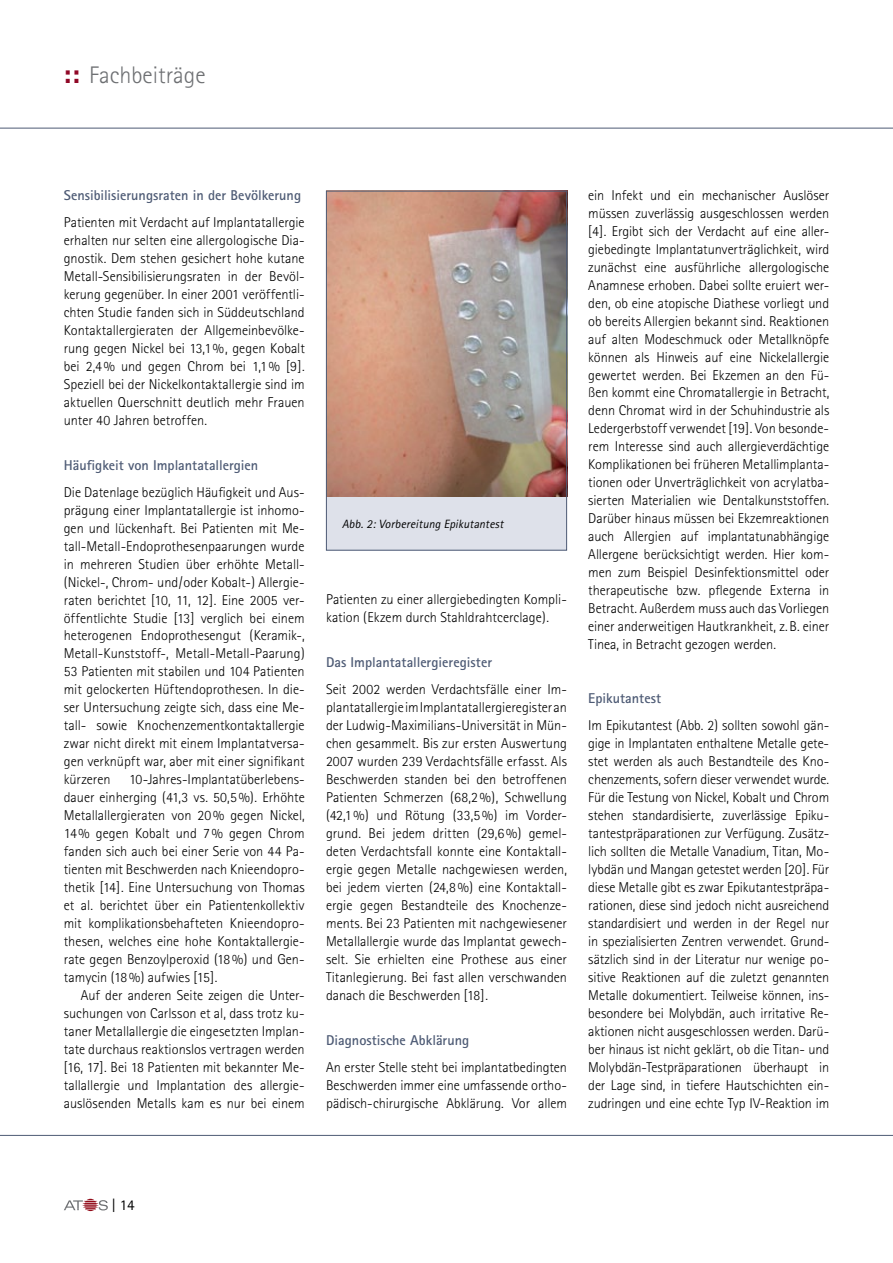
<style>
.page{position:relative;width:893px;height:1263px;background:#fff}
.page>*{position:absolute;margin:0;border:0;box-sizing:border-box;transform-origin:0 0}
.t1{font:300 24px "Rotis Sans Serif";color:#6d6f72}
.t2{font:15px "Rotis Sans Serif";color:#000}
.t3{font:300 14.25px/18px "Rotis Sans Serif";letter-spacing:-.005em;color:#000;text-align:justify}
.t4{font:700 14.25px "Rotis Sans Serif";color:#4e5b75}
.t5{font:italic 12px "Rotis Sans Serif";color:#000}
.s1{font-family:"Eurostile";font-weight:700;color:#900726}
</style>
<div class="page">
<hr style="left:0;top:128px;width:892px;height:1px;background:#4e5b75">
<hr style="left:0;top:1135px;width:892px;height:1px;background:#4e5b75">
<svg style="left:64px;top:1199px;width:44px;height:12px"></svg>
<img style="left:328px;top:193px;width:237px;height:304px">
<div style="left:326px;top:497px;width:241px;height:54px;background:#dee1ea"></div>
<div style="left:326px;top:191px;width:241px;height:360px;border:1px solid #4e5b75"></div>
<h1 class="t1" style="left:64px;top:67px;width:143px"><span class="s1">::</span> Fachbeiträge</h1>
<p class="t4" style="left:64px;top:190px;width:239px">Sensibilisierungsraten in der Bevölkerung</p>
<p class="t3" style="left:64px;top:214px;width:242px">Patienten mit Verdacht auf Implantatallergie erhalten nur selten eine allergologische Dia&shy;gnostik. Dem stehen gesichert hohe kutane Metall-Sensibilisierungsraten in der Bevöl&shy;kerung gegenüber. In einer 2001 veröffentli&shy;chten Studie fanden sich in Süddeutschland Kontaktallergieraten der Allgemeinbevölke&shy;rung gegen Nickel bei 13,1 %, gegen Kobalt bei 2,4 % und gegen Chrom bei 1,1 % [9].<br>Speziell bei der Nickelkontaktallergie sind im aktuellen Querschnitt deutlich mehr Frauen unter 40 Jahren betroffen.</p>
<p class="t4" style="left:64px;top:460px;width:196px">Häufigkeit von Implantatallergien</p>
<p class="t3" style="left:64px;top:484px;width:242px">Die Datenlage bezüglich Häufigkeit und Aus&shy;prägung einer Implantatallergie ist inhomo&shy;gen und lückenhaft. Bei Patienten mit Me&shy;tall-Metall-Endoprothesenpaarungen wurde in mehreren Studien über erhöhte Metall-(Nickel-, Chrom- und/oder Kobalt-) Allergie&shy;raten berichtet [10, 11, 12]. Eine 2005 ver&shy;öffentlichte Studie [13] verglich bei einem heterogenen Endoprothesengut (Keramik-, Metall-Kunststoff-, Metall-Metall-Paarung)<br>53 Patienten mit stabilen und 104 Patienten mit gelockerten Hüftendoprothesen. In die&shy;ser Untersuchung zeigte sich, dass eine Me&shy;tall- sowie Knochenzementkontaktallergie zwar nicht direkt mit einem Implantatversa&shy;gen verknüpft war, aber mit einer signifikant kürzeren</p>
<p class="t3" style="left:64px;top:772px;width:242px;text-indent:65px">10-Jahres-Implantatüberlebens&shy;dauer einherging (41,3 vs. 50,5 %). Erhöhte Metallallergieraten von 20 % gegen Nickel, 14 % gegen Kobalt und 7 % gegen Chrom fanden sich auch bei einer Serie von 44 Pa&shy;tienten mit Beschwerden nach Knieendopro&shy;thetik [14]. Eine Untersuchung von Thomas et al. berichtet über ein Patientenkollektiv mit komplikationsbehafteten Knieendopro&shy;thesen, welches eine hohe Kontaktallergie&shy;rate gegen Benzoylperoxid (18 %) und Gen&shy;tamycin (18 %) aufwies [15].</p>
<p class="t3" style="left:64px;top:988px;width:242px;text-indent:17px">Auf der anderen Seite zeigen die Unter&shy;suchungen von Carlsson et al, dass trotz ku&shy;taner Metallallergie die eingesetzten Implan&shy;tate durchaus reaktionslos vertragen werden [16, 17]. Bei 18 Patienten mit bekannter Me&shy;tallallergie und Implantation des allergie&shy;auslösenden Metalls kam es nur bei einem</p>
<p class="t5" style="left:342px;top:520px;width:165px">Abb. 2: Vorbereitung Epikutantest</p>
<p class="t3" style="left:326px;top:592px;width:242px">Patienten zu einer allergiebedingten Kompli&shy;kation (Ekzem durch Stahldrahtcerclage).</p>
<p class="t4" style="left:326px;top:658px;width:167px">Das Implantatallergieregister</p>
<p class="t3" style="left:326px;top:682px;width:242px">Seit 2002 werden Verdachtsfälle einer Im&shy;plantatallergie im Implantatallergieregister an der Ludwig-Maximilians-Universität in Mün&shy;chen gesammelt. Bis zur ersten Auswertung 2007 wurden 239 Verdachtsfälle erfasst. Als Beschwerden standen bei den betroffenen Patienten Schmerzen (68,2 %), Schwellung (42,1 %) und Rötung (33,5 %) im Vorder&shy;grund. Bei jedem dritten (29,6 %) gemel&shy;deten Verdachtsfall konnte eine Kontaktall&shy;ergie gegen Metalle nachgewiesen werden, bei jedem vierten (24,8 %) eine Kontaktall&shy;ergie gegen Bestandteile des Knochenze&shy;ments. Bei 23 Patienten mit nachgewiesener Metallallergie wurde das Implantat gewech&shy;selt. Sie erhielten eine Prothese aus einer Titanlegierung. Bei fast allen ver schwanden danach die Beschwerden [18].</p>
<p class="t4" style="left:326px;top:1035px;width:145px">Diagnostische Abklärung</p>
<p class="t3" style="left:326px;top:1060px;width:242px">An erster Stelle steht bei implantatbedingten Beschwerden immer eine umfassende ortho&shy;pädisch-chirurgische Abklärung. Vor allem</p>
<p class="t3" style="left:588px;top:187px;width:242px">ein Infekt und ein mechanischer Auslöser müssen zuverlässig ausgeschlossen werden [4]. Ergibt sich der Verdacht auf eine aller&shy;giebedingte Implantatunverträglichkeit, wird zunächst eine ausführliche allergologische Anamnese erhoben. Dabei sollte eruiert wer&shy;den, ob eine atopische Diathese vorliegt und ob bereits Allergien bekannt sind. Reaktionen auf alten Modeschmuck oder Metallknöpfe können als Hinweis auf eine Nickelallergie gewertet werden. Bei Ekzemen an den Fü&shy;ßen kommt eine Chromatallergie in Betracht, denn Chromat wird in der Schuhindustrie als Ledergerbstoff verwendet [19]. Von besonde&shy;rem Interesse sind auch allergieverdächtige Komplikationen bei früheren Metallimplanta&shy;tionen oder Unverträglichkeit von acrylatba&shy;sierten Materialien wie Dentalkunststoffen.<br>Darüber hinaus müssen bei Ekzemreaktionen auch Allergien auf implantatunabhängige Allergene berücksichtigt werden. Hier kom&shy;men zum Beispiel Desinfektionsmittel oder therapeutische bzw. pflegende Externa in Betracht. Außerdem muss auch das Vorliegen einer anderweitigen Hautkrankheit, z. B. einer Tinea, in Betracht gezogen werden.</p>
<p class="t4" style="left:588px;top:693px;width:74px">Epikutantest</p>
<p class="t3" style="left:588px;top:718px;width:242px">Im Epikutantest (Abb. 2) sollten sowohl gän&shy;gige in Implantaten enthaltene Metalle gete&shy;stet werden als auch Bestandteile des Kno&shy;chenzements, sofern dieser verwendet wurde.<br>Für die Testung von Nickel, Kobalt und Chrom stehen standardisierte, zuverlässige Epiku&shy;tantestpräparationen zur Verfügung. Zusätz&shy;lich sollten die Metalle Vanadium, Titan, Mo&shy;lybdän und Mangan getestet werden [20]. Für diese Metalle gibt es zwar Epikutantestpräpa&shy;rationen, diese sind jedoch nicht ausreichend standardisiert und werden in der Regel nur in spezialisierten Zentren verwendet. Grund&shy;sätzlich sind in der Literatur nur wenige po&shy;sitive Reaktionen auf die zuletzt genannten Metalle dokumentiert. Teilweise können, ins&shy;besondere bei Molybdän, auch irritative Re&shy;aktionen nicht ausgeschlossen werden. Darü&shy;ber hinaus ist nicht geklärt, ob die Titan- und Molybdän-Testpräparationen überhaupt in der Lage sind, in tiefere Hautschichten ein&shy;zudringen und eine echte Typ IV-Reaktion im</p>
<p class="t2" style="left:112px;top:1200px;width:24px">| 14</p>
</div>
